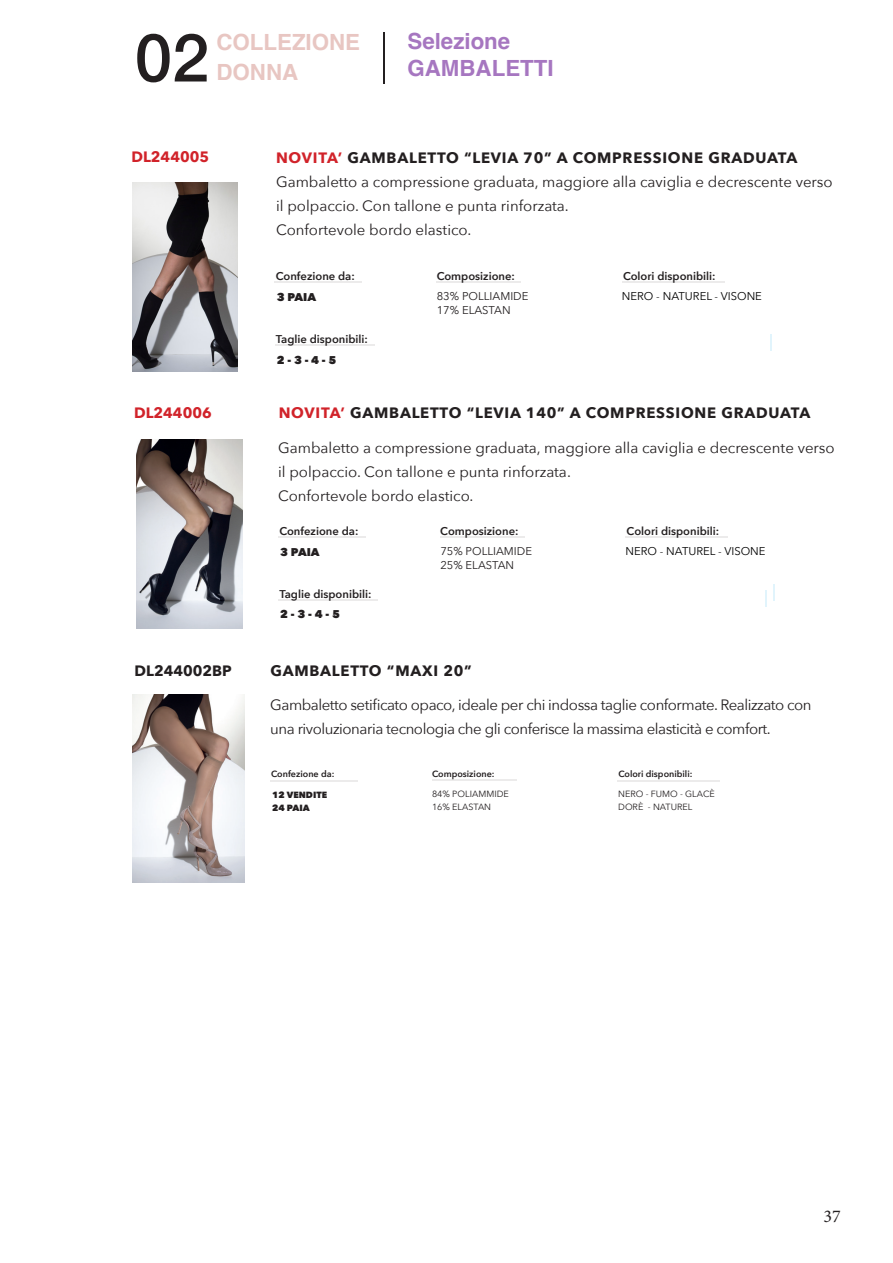
<style>
.page{position:relative;width:893px;height:1263px;background:#fff}
.page>*{position:absolute;margin:0;border:0;box-sizing:border-box;transform-origin:0 0}
.t1{font:500 66.9px "Helvetica Neue";color:#231f20}
.t2{font:700 22.35px "Helvetica";color:#a676c0}
.t3{font:700 22.35px/30px "Helvetica";color:#e8c6c2}
.t4{font:18px "Minion Pro";color:#231f20}
.t5{font:15px/24px "Avenir Next";color:#231f20}
.t6{font:15px/24px "Avenir Next";letter-spacing:-.03em;color:#231f20}
.t7{font:700 15px "Avenir Next";letter-spacing:.05em;color:#231f20}
.t8{font:700 15px "Avenir Next";color:#d1232a}
.t9{font:700 15px "Avenir Next";color:#231f20}
.t10{font:600 11.25px "Avenir Next";color:#231f20}
.t11{font:11.25px "Avenir Next";color:#231f20}
.t12{font:11.25px "Avenir Next";color:#000}
.t13{font:800 11.25px "Avenir Next";color:#231f20}
.t14{font:9px "Avenir Next";color:#231f20}
.t15{font:600 9px "Avenir Next";color:#231f20}
.t16{font:800 9px "Avenir Next";color:#231f20}
.s1{color:#d1232a}
</style>
<div class="page">
<svg style="left:765px;top:590px;width:1px;height:17px"></svg>
<hr style="left:432px;top:779px;width:84px;height:2px;background:#231f20">
<hr style="left:270px;top:780px;width:87px;height:2px;background:#231f20">
<hr style="left:617px;top:780px;width:103px;height:2px;background:#231f20">
<img style="left:133px;top:694px;width:111px;height:189px">
<hr style="left:384px;top:32px;width:1px;height:51px;background:#231f20">
<img style="left:136px;top:440px;width:106px;height:188px">
<hr style="left:440px;top:536px;width:85px;height:2px;background:#231f20">
<hr style="left:278px;top:536px;width:87px;height:2px;background:#231f20">
<hr style="left:278px;top:599px;width:100px;height:1px;background:#231f20">
<hr style="left:625px;top:536px;width:103px;height:2px;background:#231f20">
<svg style="left:773px;top:584px;width:2px;height:17px"></svg>
<img style="left:133px;top:183px;width:105px;height:188px">
<hr style="left:437px;top:282px;width:84px;height:1px;background:#231f20">
<hr style="left:275px;top:282px;width:87px;height:1px;background:#231f20">
<hr style="left:275px;top:344px;width:100px;height:2px;background:#231f20">
<hr style="left:622px;top:282px;width:102px;height:1px;background:#231f20">
<svg style="left:770px;top:334px;width:2px;height:17px"></svg>
<p class="t1" style="left:135px;top:4px;width:76px">02</p>
<p class="t3" style="left:216px;top:30px;width:145px">COLLEZIONE<br>DONNA</p>
<p class="t2" style="left:407px;top:27px;width:104px">Selezione</p>
<p class="t2" style="left:407px;top:54px;width:148px">GAMBALETTI</p>
<p class="t8" style="left:131px;top:144px;width:79px">DL244005</p>
<p class="t7" style="left:276px;top:144px;width:523px"><span class="s1">NOVITA’</span> GAMBALETTO “LEVIA 70” A COMPRESSIONE GRADUATA</p>
<p class="t5" style="left:276px;top:169px;width:558px">Gambaletto a compressione graduata, maggiore alla caviglia e decrescente verso il polpaccio. Con tallone e punta rinforzata.</p>
<p class="t5" style="left:276px;top:217px;width:197px">Confortevole bordo elastico.</p>
<p class="t10" style="left:276px;top:267px;width:81px">Confezione da:</p>
<p class="t10" style="left:623px;top:267px;width:94px">Colori disponibili:</p>
<p class="t10" style="left:437px;top:267px;width:80px">Composizione:</p>
<p class="t13" style="left:277px;top:290px;width:41px">3 PAIA</p>
<p class="t10" style="left:276px;top:329px;width:94px">Taglie disponibili:</p>
<p class="t13" style="left:277px;top:353px;width:61px">2 - 3 - 4 - 5</p>
<p class="t11" style="left:437px;top:287px;width:93px">83% POLLIAMIDE</p>
<p class="t11" style="left:437px;top:301px;width:75px">17% ELASTAN</p>
<p class="t12" style="left:622px;top:287px;width:141px">NERO - NATUREL - VISONE</p>
<p class="t8" style="left:134px;top:400px;width:79px">DL244006</p>
<p class="t7" style="left:279px;top:399px;width:533px"><span class="s1">NOVITA’</span> GAMBALETTO “LEVIA 140” A COMPRESSIONE GRADUATA</p>
<p class="t5" style="left:278px;top:435px;width:558px">Gambaletto a compressione graduata, maggiore alla caviglia e decrescente verso il polpaccio. Con tallone e punta rinforzata.</p>
<p class="t5" style="left:278px;top:483px;width:197px">Confortevole bordo elastico.</p>
<p class="t10" style="left:279px;top:521px;width:81px">Confezione da:</p>
<p class="t10" style="left:627px;top:521px;width:94px">Colori disponibili:</p>
<p class="t10" style="left:440px;top:521px;width:80px">Composizione:</p>
<p class="t13" style="left:280px;top:545px;width:41px">3 PAIA</p>
<p class="t10" style="left:279px;top:584px;width:94px">Taglie disponibili:</p>
<p class="t13" style="left:280px;top:607px;width:61px">2 - 3 - 4 - 5</p>
<p class="t11" style="left:440px;top:542px;width:93px">75% POLLIAMIDE</p>
<p class="t11" style="left:440px;top:555px;width:75px">25% ELASTAN</p>
<p class="t9" style="left:134px;top:657px;width:99px">DL244002BP</p>
<p class="t7" style="left:271px;top:657px;width:203px">GAMBALETTO “MAXI 20”</p>
<p class="t12" style="left:625px;top:542px;width:141px">NERO - NATUREL - VISONE</p>
<p class="t6" style="left:270px;top:692px;width:543px">Gambaletto setificato opaco, ideale per chi indossa taglie conformate. Realizzato con una rivoluzionaria tecnologia che gli conferisce la massima elasticità e comfort.</p>
<p class="t15" style="left:271px;top:766px;width:65px">Confezione da:</p>
<p class="t16" style="left:272px;top:789px;width:57px">12 VENDITE</p>
<p class="t16" style="left:272px;top:803px;width:39px">24 PAIA</p>
<p class="t15" style="left:432px;top:766px;width:64px">Composizione:</p>
<p class="t14" style="left:432px;top:786px;width:78px">84% POLIAMMIDE</p>
<p class="t14" style="left:432px;top:800px;width:61px">16% ELASTAN</p>
<p class="t15" style="left:618px;top:766px;width:76px">Colori disponibili:</p>
<p class="t14" style="left:618px;top:786px;width:98px">NERO - FUMO - GLACÈ</p>
<p class="t14" style="left:618px;top:799px;width:76px">DORÈ - NATUREL</p>
<p class="t4" style="left:823px;top:1204px;width:19px">37</p>
</div>
